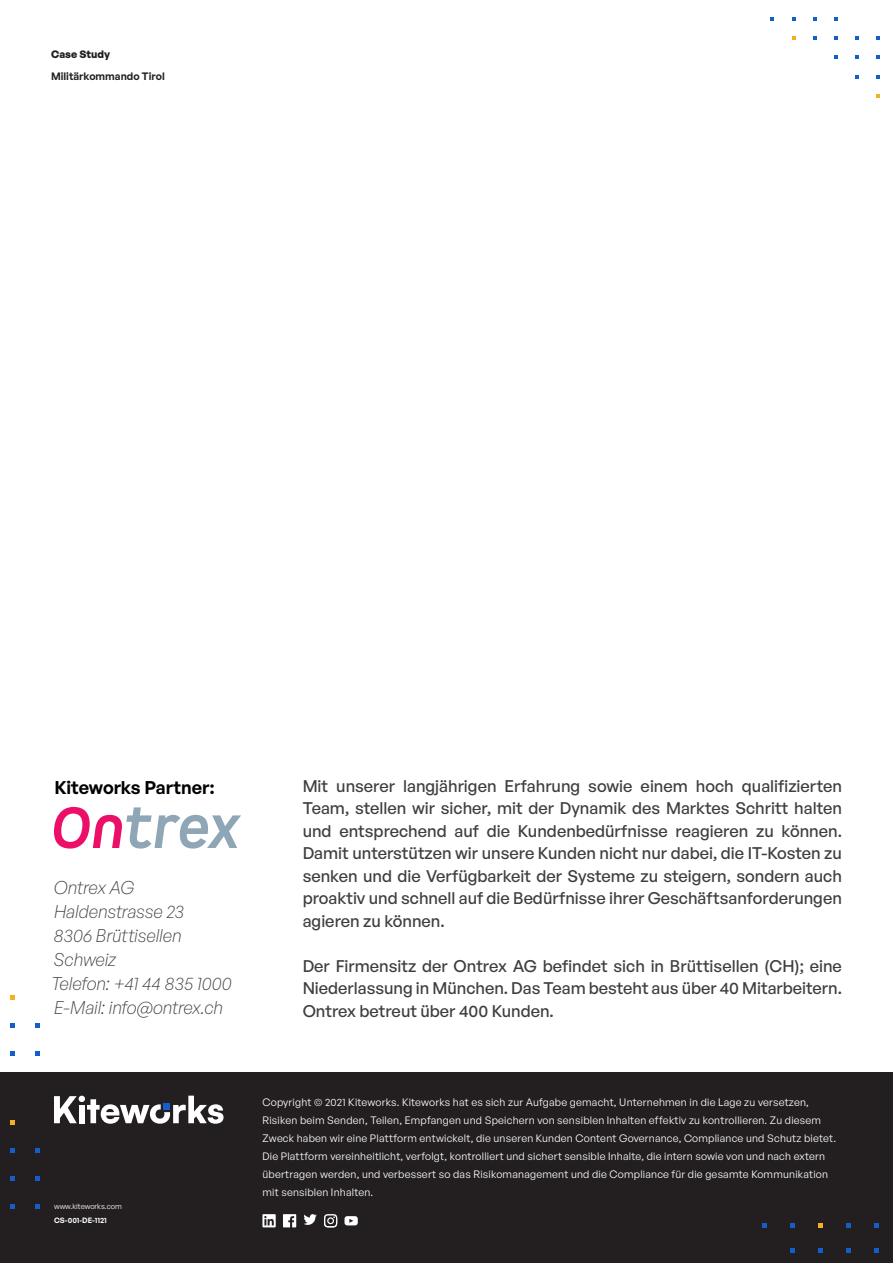
<style>
.page{position:relative;width:893px;height:1263px;background:#fff}
.page>*{position:absolute;margin:0;border:0;box-sizing:border-box;transform-origin:0 0}
.t1{font:italic 300 18px "General Sans";letter-spacing:-.01em;color:#3e3e3f}
.t2{font:600 18px "General Sans";letter-spacing:-.005em;color:#000}
.t3{font:500 16.5px/22.5px "General Sans";color:#3e3e3f;text-align:justify}
.t4{font:10.5px/18px "General Sans";letter-spacing:.02em;color:#fff}
.t5{font:600 10.5px "General Sans";color:#231f20}
.t6{font:700 10.5px "General Sans";color:#231f20}
.t7{font:7.5px "General Sans";color:#fff}
.t8{font:600 7.5px "General Sans";color:#fff}
</style>
<div class="page">
<div style="left:0;top:1073px;width:893px;height:190px;background:#231f20"></div>
<svg style="left:54px;top:1095px;width:170px;height:29px"></svg>
<div style="left:163px;top:1103px;width:7px;height:7px;background:#145fc7"></div>
<svg style="left:818px;top:1223px;width:5px;height:5px"></svg>
<svg style="left:762px;top:1223px;width:5px;height:5px"></svg>
<svg style="left:790px;top:1223px;width:5px;height:5px"></svg>
<svg style="left:846px;top:1223px;width:5px;height:5px"></svg>
<svg style="left:874px;top:1223px;width:5px;height:5px"></svg>
<svg style="left:818px;top:1248px;width:5px;height:5px"></svg>
<svg style="left:790px;top:1248px;width:5px;height:5px"></svg>
<svg style="left:846px;top:1248px;width:5px;height:5px"></svg>
<svg style="left:874px;top:1248px;width:5px;height:5px"></svg>
<svg style="left:10px;top:1204px;width:5px;height:5px"></svg>
<svg style="left:10px;top:1176px;width:5px;height:5px"></svg>
<svg style="left:10px;top:1148px;width:5px;height:5px"></svg>
<svg style="left:10px;top:1120px;width:5px;height:5px"></svg>
<svg style="left:35px;top:1148px;width:5px;height:5px"></svg>
<svg style="left:35px;top:1204px;width:5px;height:5px"></svg>
<svg style="left:35px;top:1176px;width:5px;height:5px"></svg>
<svg style="left:10px;top:1051px;width:5px;height:4px"></svg>
<svg style="left:10px;top:1023px;width:5px;height:4px"></svg>
<svg style="left:10px;top:995px;width:5px;height:4px"></svg>
<svg style="left:35px;top:1051px;width:5px;height:4px"></svg>
<svg style="left:35px;top:1023px;width:5px;height:4px"></svg>
<svg style="left:262px;top:1214px;width:14px;height:13px"></svg>
<svg style="left:283px;top:1214px;width:13px;height:13px"></svg>
<svg style="left:303px;top:1214px;width:14px;height:11px"></svg>
<svg style="left:324px;top:1214px;width:13px;height:13px"></svg>
<svg style="left:344px;top:1216px;width:14px;height:9px"></svg>
<svg style="left:876px;top:94px;width:4px;height:3px"></svg>
<svg style="left:876px;top:75px;width:4px;height:3px"></svg>
<svg style="left:855px;top:75px;width:4px;height:3px"></svg>
<svg style="left:876px;top:56px;width:4px;height:3px"></svg>
<svg style="left:834px;top:56px;width:4px;height:3px"></svg>
<svg style="left:855px;top:56px;width:4px;height:3px"></svg>
<svg style="left:813px;top:36px;width:3px;height:4px"></svg>
<svg style="left:792px;top:36px;width:3px;height:4px"></svg>
<svg style="left:876px;top:36px;width:4px;height:4px"></svg>
<svg style="left:834px;top:36px;width:4px;height:4px"></svg>
<svg style="left:855px;top:36px;width:4px;height:4px"></svg>
<svg style="left:771px;top:17px;width:3px;height:4px"></svg>
<svg style="left:792px;top:17px;width:3px;height:4px"></svg>
<svg style="left:813px;top:17px;width:3px;height:4px"></svg>
<svg style="left:834px;top:17px;width:4px;height:4px"></svg>
<svg style="left:54px;top:807px;width:187px;height:41px"></svg>
<p class="t6" style="left:51px;top:48px;width:61px">Case Study</p>
<p class="t5" style="left:51px;top:70px;width:115px">Militärkommando Tirol</p>
<p class="t2" style="left:54px;top:776px;width:161px">Kiteworks Partner:</p>
<p class="t1" style="left:54px;top:876px;width:82px">Ontrex AG</p>
<p class="t1" style="left:54px;top:900px;width:132px">Haldenstrasse 23</p>
<p class="t1" style="left:54px;top:924px;width:130px">8306 Brüttisellen</p>
<p class="t1" style="left:54px;top:948px;width:64px">Schweiz</p>
<p class="t1" style="left:51px;top:972px;width:182px">Telefon: +41 44 835 1000</p>
<p class="t1" style="left:54px;top:996px;width:171px">E-Mail: info@ontrex.ch</p>
<p class="t3" style="left:303px;top:774px;width:541px">Mit unserer langjährigen Erfahrung sowie einem hoch qualifizierten Team, stellen wir sicher, mit der Dynamik des Marktes Schritt halten und entsprechend auf die Kundenbedürfnisse reagieren zu können.<br>Damit unterstützen wir unsere Kunden nicht nur dabei, die IT-Kosten zu senken und die Verfügbarkeit der Systeme zu steigern, sondern auch proaktiv und schnell auf die Bedürfnisse ihrer Geschäftsanforderungen agieren zu können.</p>
<p class="t3" style="left:303px;top:954px;width:541px">Der Firmensitz der Ontrex AG befindet sich in Brüttisellen (CH); eine Niederlassung in München. Das Team besteht aus über 40 Mitarbeitern.<br>Ontrex betreut über 400 Kunden.</p>
<p class="t7" style="left:54px;top:1201px;width:69px">www.kiteworks.com</p>
<p class="t8" style="left:54px;top:1216px;width:54px">CS-001-DE-1121</p>
<p class="t4" style="left:262px;top:1093px;width:575px">Copyright © 2021 Kiteworks. Kiteworks hat es sich zur Aufgabe gemacht, Unternehmen in die Lage zu versetzen, Risiken beim Senden, Teilen, Empfangen und Speichern von sensiblen Inhalten effektiv zu kontrollieren. Zu diesem Zweck haben wir eine Plattform entwickelt, die unseren Kunden Content Governance, Compliance und Schutz bietet.<br>Die Plattform vereinheitlicht, verfolgt, kontrolliert und sichert sensible Inhalte, die intern sowie von und nach extern übertragen werden, und verbessert so das Risikomanagement und die Compliance für die gesamte Kommunikation mit sensiblen Inhalten.</p>
</div>
